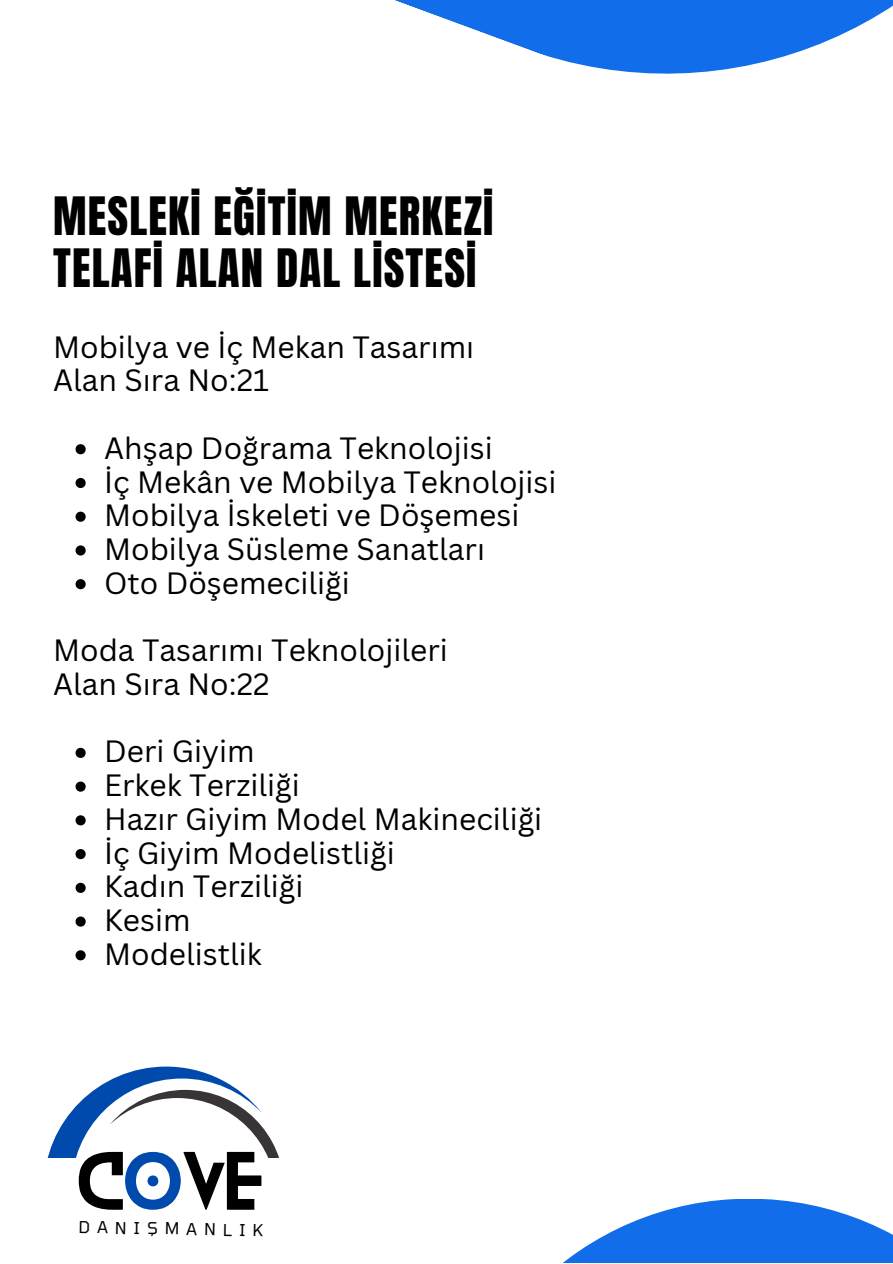
<style>
.page{position:relative;width:893px;height:1264px;background:#fff}
.page>*{position:absolute;margin:0;border:0;box-sizing:border-box;transform-origin:0 0}
.t1{font:72.3px "Blanka";color:#000}
.t2{font:45px "Anton";letter-spacing:.025em;color:#000}
.t3{font:30px "Canva Sans";color:#000}
.t4{font:16.35px "Tomorrow";color:#000}
.s1{color:#004aad}
</style>
<div class="page">
<svg style="left:395px;top:0;width:497px;height:74px;fill:#126deb"></svg>
<svg style="left:564px;top:1199px;width:328px;height:63px;fill:#126deb"></svg>
<svg style="left:76px;top:444px;width:10px;height:10px"></svg>
<svg style="left:76px;top:478px;width:10px;height:10px"></svg>
<svg style="left:76px;top:511px;width:10px;height:11px"></svg>
<svg style="left:76px;top:545px;width:10px;height:10px"></svg>
<svg style="left:76px;top:579px;width:10px;height:10px"></svg>
<svg style="left:76px;top:747px;width:10px;height:11px"></svg>
<svg style="left:76px;top:781px;width:10px;height:10px"></svg>
<svg style="left:76px;top:815px;width:10px;height:10px"></svg>
<svg style="left:76px;top:849px;width:10px;height:10px"></svg>
<svg style="left:76px;top:882px;width:10px;height:10px"></svg>
<svg style="left:76px;top:916px;width:10px;height:10px"></svg>
<svg style="left:76px;top:950px;width:10px;height:10px"></svg>
<svg style="left:48px;top:1066px;width:231px;height:91px"></svg>
<p class="t2" style="left:53px;top:184px;width:442px">MESLEKİ EĞİTİM MERKEZİ</p>
<p class="t2" style="left:53px;top:235px;width:425px">TELAFİ ALAN DAL LİSTESİ</p>
<p class="t3" style="left:53px;top:325px;width:422px">Mobilya ve İç Mekan Tasarımı</p>
<p class="t3" style="left:53px;top:359px;width:217px">Alan Sıra No:21</p>
<p class="t3" style="left:104px;top:427px;width:390px">Ahşap Doğrama Teknolojisi</p>
<p class="t3" style="left:104px;top:460px;width:454px">İç Mekân ve Mobilya Teknolojisi</p>
<p class="t3" style="left:104px;top:494px;width:417px">Mobilya İskeleti ve Döşemesi</p>
<p class="t3" style="left:104px;top:528px;width:382px">Mobilya Süsleme Sanatları</p>
<p class="t3" style="left:104px;top:561px;width:247px">Oto Döşemeciliği</p>
<p class="t3" style="left:53px;top:629px;width:396px">Moda Tasarımı Teknolojileri</p>
<p class="t3" style="left:53px;top:663px;width:218px">Alan Sıra No:22</p>
<p class="t3" style="left:104px;top:730px;width:152px">Deri Giyim</p>
<p class="t3" style="left:104px;top:764px;width:197px">Erkek Terziliği</p>
<p class="t3" style="left:104px;top:797px;width:440px">Hazır Giyim Model Makineciliği</p>
<p class="t3" style="left:104px;top:831px;width:292px">İç Giyim Modelistliği</p>
<p class="t3" style="left:104px;top:865px;width:201px">Kadın Terziliği</p>
<p class="t3" style="left:104px;top:899px;width:88px">Kesim</p>
<p class="t3" style="left:104px;top:932px;width:159px">Modelistlik</p>
<p class="t1" style="left:79px;top:1130px;width:186px">C<span class="s1">O</span>VE</p>
<p class="t4" style="left:79px;top:1216px;width:186px;rotate:1deg">DANIŞMANLIK</p>
</div>
